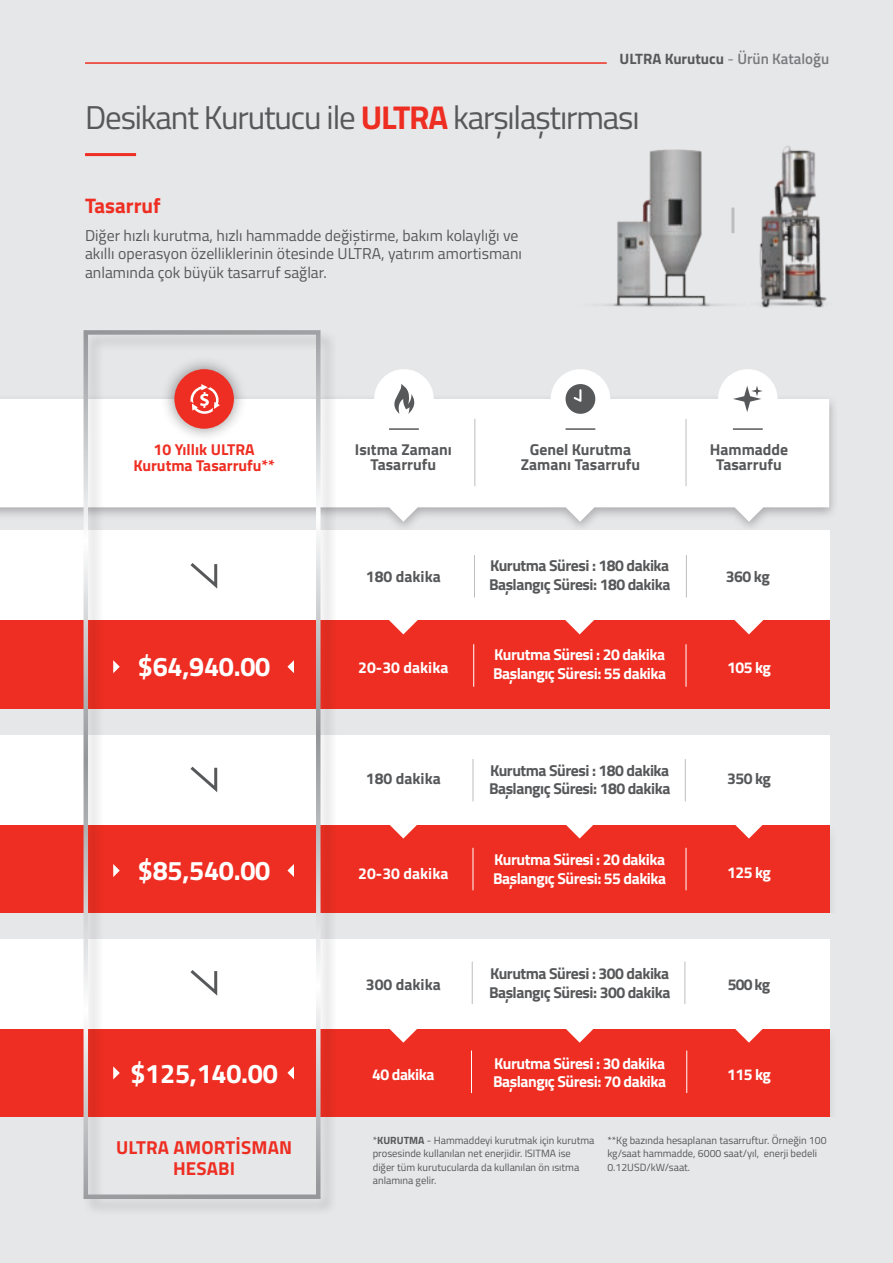
<style>
.page{position:relative;width:893px;height:1263px;background:#e6e7e9}
.page>*{position:absolute;margin:0;border:0;box-sizing:border-box;transform-origin:0 0}
.t1{font:33px "Titillium Web";letter-spacing:-.035em;color:#57585a}
.t2{font:700 27px "Titillium Web";letter-spacing:-.01em;color:#fff}
.t3{font:700 21px "Titillium Web";color:#ee2e22}
.t4{font:700 18.75px/21px "Titillium Web";letter-spacing:.01em;color:#ee2e22;text-align:center}
.t5{font:700 15.75px/18.8px "Titillium Web";letter-spacing:-.03em;color:#fff}
.t6{font:700 15.75px/18.8px "Titillium Web";letter-spacing:-.03em;color:#57585a}
.t7{font:15.75px/18.8px "Titillium Web";color:#57585a}
.t8{font:700 15.75px/15px "Titillium Web";color:#57585a;text-align:center}
.t9{font:700 15.75px/16.5px "Titillium Web";color:#ee2e22;text-align:center}
.t10{font:700 15.75px "Titillium Web";color:#fff}
.t11{font:700 15px "Titillium Web";color:#57585a}
.t12{font:10.5px/13.5px "Titillium Web";color:#57585a}
.s1{font-weight:400;color:#787a7d}
.s2{font-weight:600;color:#787a7d}
.s3{font-weight:700;color:#ee2e22}
.s4{font-weight:700}
</style>
<div class="page">
<div style="left:0;top:394px;width:838px;height:140px;background:#231f20;opacity:.3"></div>
<svg style="left:0;top:399px;width:829px;height:123px;background:#f9f9fa"></svg>
<div style="left:0;top:1028px;width:829px;height:89px;background:#ee2e22"></div>
<div style="left:0;top:824px;width:829px;height:89px;background:#ee2e22"></div>
<div style="left:0;top:620px;width:829px;height:89px;background:#ee2e22"></div>
<div style="left:0;top:735px;width:829px;height:89px;background:#fff"></div>
<div style="left:0;top:939px;width:829px;height:89px;background:#fff"></div>
<div style="left:0;top:531px;width:829px;height:89px;background:#fff"></div>
<hr style="left:85px;top:153px;width:51px;height:3px;background:#ee2e22">
<img style="left:604px;top:149px;width:131px;height:158px">
<hr style="left:685px;top:759px;width:1px;height:42px;background:#bcbdc0">
<hr style="left:473px;top:759px;width:1px;height:42px;background:#bcbdc0">
<hr style="left:686px;top:848px;width:1px;height:42px;background:#fff">
<hr style="left:473px;top:848px;width:1px;height:42px;background:#fff">
<hr style="left:686px;top:644px;width:1px;height:43px;background:#fff">
<hr style="left:473px;top:644px;width:1px;height:43px;background:#fff">
<hr style="left:684px;top:961px;width:1px;height:43px;background:#bcbdc0">
<hr style="left:472px;top:961px;width:1px;height:43px;background:#bcbdc0">
<hr style="left:686px;top:1050px;width:1px;height:43px;background:#fff">
<hr style="left:471px;top:1050px;width:1px;height:43px;background:#fff">
<div style="left:374px;top:369px;width:60px;height:60px;background:#fff;border-radius:50%"></div>
<div style="left:718px;top:369px;width:60px;height:60px;background:#fff;border-radius:50%"></div>
<hr style="left:389px;top:428px;width:30px;height:2px;background:#57585a">
<hr style="left:733px;top:428px;width:30px;height:2px;background:#57585a">
<svg style="left:733px;top:386px;width:30px;height:26px"></svg>
<div style="left:551px;top:369px;width:59px;height:60px;background:#fff;border-radius:50%"></div>
<hr style="left:566px;top:428px;width:29px;height:2px;background:#57585a">
<svg style="left:566px;top:384px;width:29px;height:30px"></svg>
<img style="left:759px;top:145px;width:68px;height:163px">
<svg style="left:394px;top:384px;width:21px;height:30px"></svg>
<hr style="left:686px;top:555px;width:1px;height:42px;background:#bcbdc0">
<hr style="left:474px;top:555px;width:1px;height:42px;background:#bcbdc0">
<svg style="left:389px;top:620px;width:29px;height:14px"></svg>
<svg style="left:565px;top:620px;width:29px;height:14px"></svg>
<svg style="left:734px;top:620px;width:30px;height:14px"></svg>
<svg style="left:387px;top:824px;width:33px;height:14px"></svg>
<svg style="left:563px;top:824px;width:33px;height:14px"></svg>
<svg style="left:732px;top:824px;width:33px;height:14px"></svg>
<svg style="left:387px;top:1028px;width:33px;height:15px"></svg>
<svg style="left:563px;top:1028px;width:33px;height:15px"></svg>
<svg style="left:732px;top:1028px;width:33px;height:15px"></svg>
<div style="left:83px;top:330px;width:255px;height:886px;background:#231f20;opacity:.2"></div>
<div style="left:84px;top:330px;width:236px;height:869px;border:5px solid #fff"></div>
<hr style="left:474px;top:419px;width:1px;height:67px;background:#bcbdc0">
<hr style="left:686px;top:419px;width:1px;height:67px;background:#bcbdc0">
<hr style="left:731px;top:208px;width:3px;height:25px;background:#bcbdc0">
<svg style="left:187px;top:560px;width:32px;height:32px"></svg>
<svg style="left:187px;top:763px;width:32px;height:33px"></svg>
<svg style="left:187px;top:967px;width:32px;height:32px"></svg>
<hr style="left:85px;top:62px;width:522px;height:2px;background:#ee2e22">
<h3 class="t11" style="left:619px;top:47px;width:211px">ULTRA Kurutucu <span class="s1">-</span> <span class="s2">Ürün Kataloğu</span></h3>
<h1 class="t1" style="left:85px;top:93px;width:556px">Desikant Kurutucu ile <span class="s3">ULTRA</span> karşılaştırması</h1>
<h3 class="t3" style="left:85px;top:195px;width:77px">Tasarruf</h3>
<h3 class="t7" style="left:85px;top:225px;width:438px">Diğer hızlı kurutma, hızlı hammadde değiştirme, bakım kolaylığı ve akıllı operasyon özelliklerinin ötesinde ULTRA, yatırım amortismanı anlamında çok büyük tasarruf sağlar.</h3>
<h3 class="t9" style="left:133px;top:440px;width:143px">10 Yıllık ULTRA<br>Kurutma Tasarrufu**</h3>
<h3 class="t8" style="left:355px;top:441px;width:98px">Isıtma Zamanı<br>Tasarrufu</h3>
<h3 class="t8" style="left:521px;top:442px;width:121px">Genel Kurutma<br>Zamanı Tasarrufu</h3>
<h3 class="t8" style="left:710px;top:442px;width:80px">Hammadde<br>Tasarrufu</h3>
<h3 class="t6" style="left:489px;top:555px;width:183px">Kurutma Süresi : 180 dakika<br>Başlangıç Süresi: 180 dakika</h3>
<h3 class="t8" style="left:366px;top:569px;width:76px">180 dakika</h3>
<h3 class="t6" style="left:726px;top:567px;width:45px">360 kg</h3>
<h2 class="t2" style="left:138px;top:652px;width:134px">$64,940.00</h2>
<h3 class="t5" style="left:493px;top:645px;width:175px">Kurutma Süresi : 20 dakika<br>Başlangıç Süresi: 55 dakika</h3>
<h3 class="t10" style="left:358px;top:659px;width:92px">20-30 dakika</h3>
<h3 class="t5" style="left:727px;top:658px;width:45px">105 kg</h3>
<h3 class="t6" style="left:489px;top:760px;width:183px">Kurutma Süresi : 180 dakika<br>Başlangıç Süresi: 180 dakika</h3>
<h3 class="t8" style="left:366px;top:772px;width:76px">180 dakika</h3>
<h3 class="t6" style="left:727px;top:770px;width:45px">350 kg</h3>
<h2 class="t2" style="left:138px;top:855px;width:134px">$85,540.00</h2>
<h3 class="t5" style="left:493px;top:849px;width:175px">Kurutma Süresi : 20 dakika<br>Başlangıç Süresi: 55 dakika</h3>
<h3 class="t10" style="left:358px;top:865px;width:92px">20-30 dakika</h3>
<h3 class="t5" style="left:727px;top:863px;width:45px">125 kg</h3>
<h3 class="t6" style="left:489px;top:964px;width:183px">Kurutma Süresi : 300 dakika<br>Başlangıç Süresi: 300 dakika</h3>
<h3 class="t8" style="left:366px;top:978px;width:76px">300 dakika</h3>
<h3 class="t6" style="left:728px;top:976px;width:44px">500 kg</h3>
<h2 class="t2" style="left:130px;top:1058px;width:149px">$125,140.00</h2>
<h3 class="t5" style="left:372px;top:1066px;width:64px">40 dakika</h3>
<h3 class="t5" style="left:493px;top:1053px;width:175px">Kurutma Süresi : 30 dakika<br>Başlangıç Süresi: 70 dakika</h3>
<h3 class="t5" style="left:727px;top:1066px;width:45px">115 kg</h3>
<h3 class="t4" style="left:116px;top:1136px;width:178px">ULTRA AMORTİSMAN<br>HESABI</h3>
<p class="t12" style="left:373px;top:1133px;width:223px">*<span class="s4">KURUTMA</span> - Hammaddeyi kurutmak için kurutma prosesinde kullanılan net enerjidir. ISITMA ise diğer tüm kurutucularda da kullanılan ön ısıtma anlamına gelir.</p>
<p class="t12" style="left:607px;top:1133px;width:221px">**Kg bazında hesaplanan tasarruftur. Örneğin 100 kg/saat hammadde, 6000 saat/yıl, enerji bedeli<br>0.12USD/kW/saat.</p>
</div>
